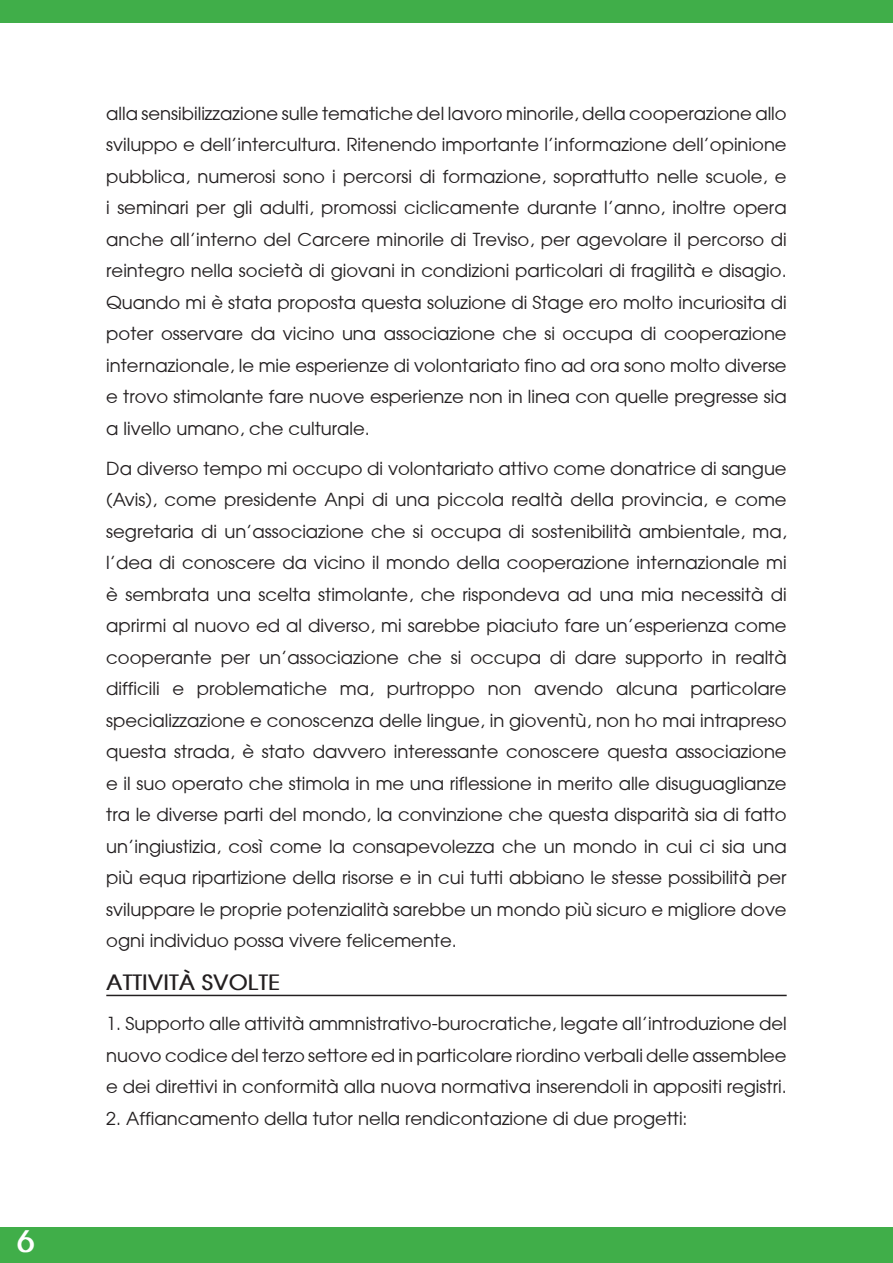
<style>
.page{position:relative;width:893px;height:1263px;background:#fff}
.page>*{position:absolute;margin:0;border:0;box-sizing:border-box;transform-origin:0 0}
.t1{font:700 33px "Avant Garde";color:#fff}
.t2{font:700 21px "Avant Garde";color:#231f20}
.t3{font:18px/31.5px "Avant Garde";color:#231f20;text-align:justify}
</style>
<div class="page">
<div style="left:0;top:0;width:893px;height:23px;background:#40ae49"></div>
<div style="left:0;top:1227px;width:893px;height:36px;background:#40ae49"></div>
<hr style="left:106px;top:995px;width:681px;height:1px;background:#231f20">
<h1 class="t1" style="left:17px;top:1228px;width:19px">6</h1>
<p class="t3" style="left:106px;top:97px;width:682px">alla sensibilizzazione sulle tematiche del lavoro minorile, della cooperazione allo sviluppo e dell’intercultura. Ritenendo importante l’informazione dell’opinione pubblica, numerosi sono i percorsi di formazione, soprattutto nelle scuole, e i seminari per gli adulti, promossi ciclicamente durante l’anno, inoltre opera anche all’interno del Carcere minorile di Treviso, per agevolare il percorso di reintegro nella società di giovani in condizioni particolari di fragilità e disagio.<br>Quando mi è stata proposta questa soluzione di Stage ero molto incuriosita di poter osservare da vicino una associazione che si occupa di cooperazione internazionale, le mie esperienze di volontariato fino ad ora sono molto diverse e trovo stimolante fare nuove esperienze non in linea con quelle pregresse sia a livello umano, che culturale.</p>
<p class="t3" style="left:106px;top:452px;width:682px">Da diverso tempo mi occupo di volontariato attivo come donatrice di sangue (Avis), come presidente Anpi di una piccola realtà della provincia, e come segretaria di un’associazione che si occupa di sostenibilità ambientale, ma, l’dea di conoscere da vicino il mondo della cooperazione internazionale mi è sembrata una scelta stimolante, che rispondeva ad una mia necessità di aprirmi al nuovo ed al diverso, mi sarebbe piaciuto fare un’esperienza come cooperante per un’associazione che si occupa di dare supporto in realtà difficili e problematiche ma, purtroppo non avendo alcuna particolare specializzazione e conoscenza delle lingue, in gioventù, non ho mai intrapreso questa strada, è stato davvero interessante conoscere questa associazione e il suo operato che stimola in me una riflessione in merito alle disuguaglianze tra le diverse parti del mondo, la convinzione che questa disparità sia di fatto un’ingiustizia, così come la consapevolezza che un mondo in cui ci sia una più equa ripartizione della risorse e in cui tutti abbiano le stesse possibilità per sviluppare le proprie potenzialità sarebbe un mondo più sicuro e migliore dove ogni individuo possa vivere felicemente.</p>
<p class="t2" style="left:106px;top:970px;width:175px">ATTIVITÀ SVOLTE</p>
<p class="t3" style="left:106px;top:1008px;width:682px">1. Supporto alle attività ammnistrativo-burocratiche, legate all’introduzione del nuovo codice del terzo settore ed in particolare riordino verbali delle assemblee e dei direttivi in conformità alla nuova normativa inserendoli in appositi registri.</p>
<p class="t3" style="left:106px;top:1102px;width:583px">2. Affiancamento della tutor nella rendicontazione di due progetti:</p>
</div>
